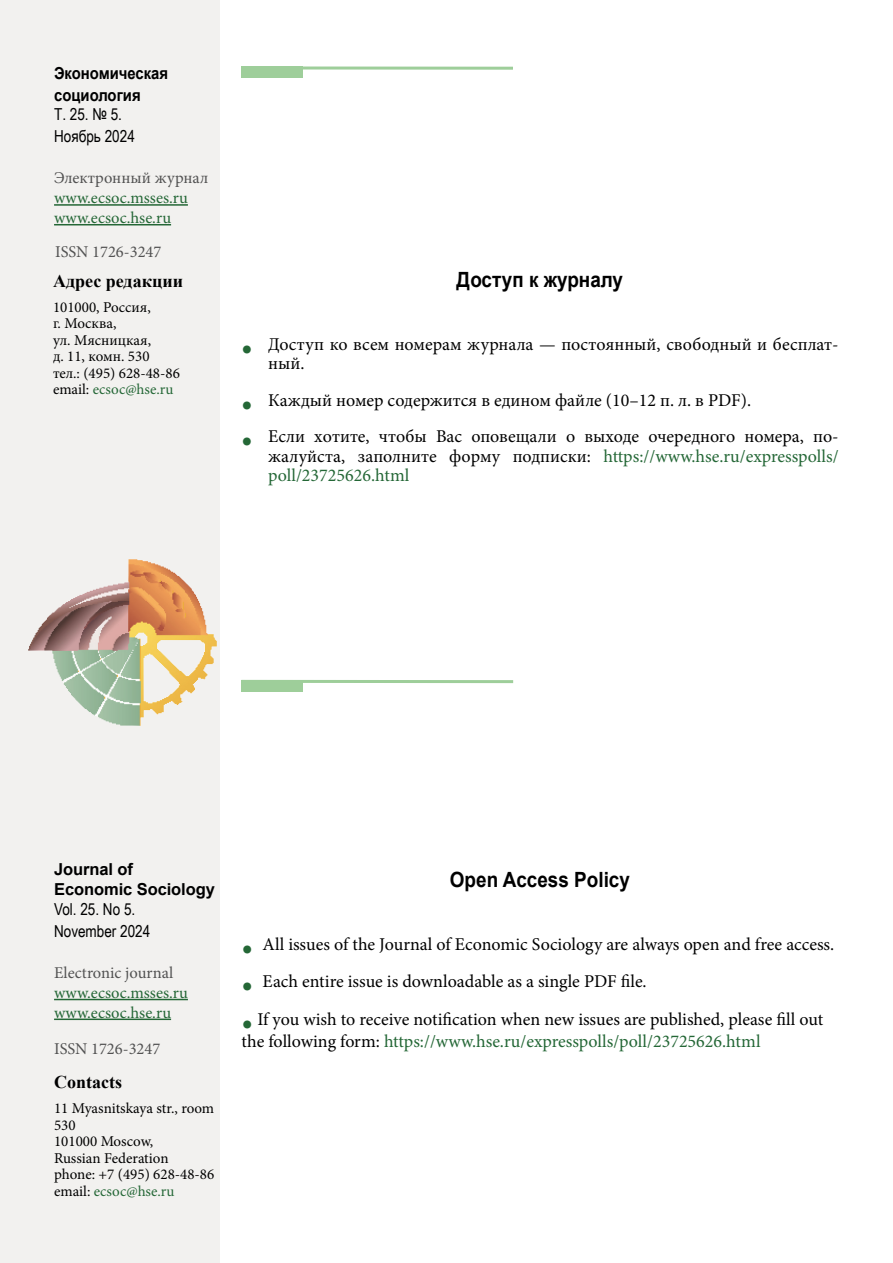
<style>
.page{position:relative;width:893px;height:1263px;background:#fff}
.page>*{position:absolute;margin:0;border:0;box-sizing:border-box;transform-origin:0 0}
.t1{font:700 21px "Arial";color:#000;scale:.9 1}
.t2{font:18px/19.5px "Minion Pro";color:#000}
.t3{font:700 18px "Times New Roman";color:#000}
.t4{font:16.5px/19.8px "Minion Pro";letter-spacing:.01em;color:#246736}
.t5{font:16.5px "Minion Pro";color:#525252}
.t6{font:16.5px/21.6px "Arial Narrow";color:#000}
.t7{font:700 16.5px/19.8px "Arial";letter-spacing:-.005em;color:#000}
.t8{font:700 16.5px/21.6px "Arial";letter-spacing:-.005em;color:#000;scale:.9 1}
.t9{font:15px/16.5px "Minion Pro";color:#000}
.s1{color:#246736}
.s2{font-size:30px;color:#246736}
</style>
<div class="page">
<div style="left:0;top:0;width:219px;height:1263px;background:#f2f1ef"></div>
<div style="left:241px;top:67px;width:62px;height:11px;background:#9ece9a"></div>
<svg style="left:241px;top:66px;width:272px;height:4px"></svg>
<div style="left:241px;top:680px;width:62px;height:11px;background:#9ece9a"></div>
<hr style="left:241px;top:680px;width:272px;height:3px;background:#9ece9a">
<hr style="left:54px;top:204px;width:134px;height:2px;background:#246736">
<hr style="left:54px;top:224px;width:117px;height:1px;background:#246736">
<hr style="left:54px;top:999px;width:134px;height:1px;background:#246736">
<hr style="left:54px;top:1018px;width:117px;height:2px;background:#246736">
<img style="left:28px;top:559px;width:189px;height:167px">
<p class="t8" style="left:54px;top:63px;width:128px">Экономическая социология</p>
<p class="t6" style="left:54px;top:103px;width:82px">Т. 25. № 5.<br>Ноябрь 2024</p>
<p class="t5" style="left:54px;top:167px;width:156px">Электронный журнал</p>
<p class="t4" style="left:54px;top:188px;width:135px">www.ecsoc.msses.ru www.ecsoc.hse.ru</p>
<p class="t5" style="left:55px;top:241px;width:108px">ISSN 1726-3247</p>
<p class="t3" style="left:53px;top:268px;width:132px">Адрес редакции</p>
<p class="t9" style="left:53px;top:299px;width:128px">101000, Россия,<br>г. Москва,<br>ул. Мясницкая,<br>д. 11, комн. 530 тел.: (495) 628-48-86 email: <span class="s1">ecsoc@hse.ru</span></p>
<p class="t1" style="left:457px;top:264px;width:187px">Доступ к журналу</p>
<p class="t2" style="left:268px;top:334px;width:572px;text-indent:-27px"><span class="s2">•</span> Доступ ко всем номерам журнала — постоянный, свободный и бесплат&shy;ный.</p>
<p class="t2" style="left:241px;top:390px;width:511px"><span class="s2">•</span> Каждый номер содержится в едином файле (10–12 п. л. в PDF).</p>
<p class="t2" style="left:268px;top:427px;width:572px;text-align:justify;text-indent:-27px"><span class="s2">•</span> Если хотите, чтобы Вас оповещали о выходе очередного номера, по&shy;жалуйста, заполните форму подписки: <span class="s1">https://www.hse.ru/expresspolls/ poll/23725626.html</span></p>
<p class="t7" style="left:54px;top:860px;width:162px">Journal of<br>Economic Sociology</p>
<p class="t6" style="left:54px;top:898px;width:98px">Vol. 25. No 5.<br>November 2024</p>
<p class="t5" style="left:54px;top:962px;width:121px">Electronic journal</p>
<p class="t4" style="left:54px;top:983px;width:135px">www.ecsoc.msses.ru www.ecsoc.hse.ru</p>
<p class="t5" style="left:54px;top:1037px;width:108px">ISSN 1726-3247</p>
<p class="t3" style="left:54px;top:1069px;width:69px">Contacts</p>
<p class="t9" style="left:54px;top:1100px;width:162px">11 Myasnitskaya str., room<br>530<br>101000 Moscow,<br>Russian Federation<br>phone: +7 (495) 628-48-86 email: <span class="s1">ecsoc@hse.ru</span></p>
<p class="t1" style="left:450px;top:865px;width:201px">Open Access Policy</p>
<p class="t2" style="left:242px;top:935px;width:594px"><span class="s2">•</span> All issues of the Journal of Economic Sociology are always open and free access.</p>
<p class="t2" style="left:242px;top:971px;width:407px"><span class="s2">•</span> Each entire issue is downloadable as a single PDF file.</p>
<p class="t2" style="left:242px;top:1009px;width:583px;line-height:21.6px"><span class="s2">•</span> If you wish to receive notification when new issues are published, please fill out the following form: <span class="s1">https://www.hse.ru/expresspolls/poll/23725626.html</span></p>
</div>
